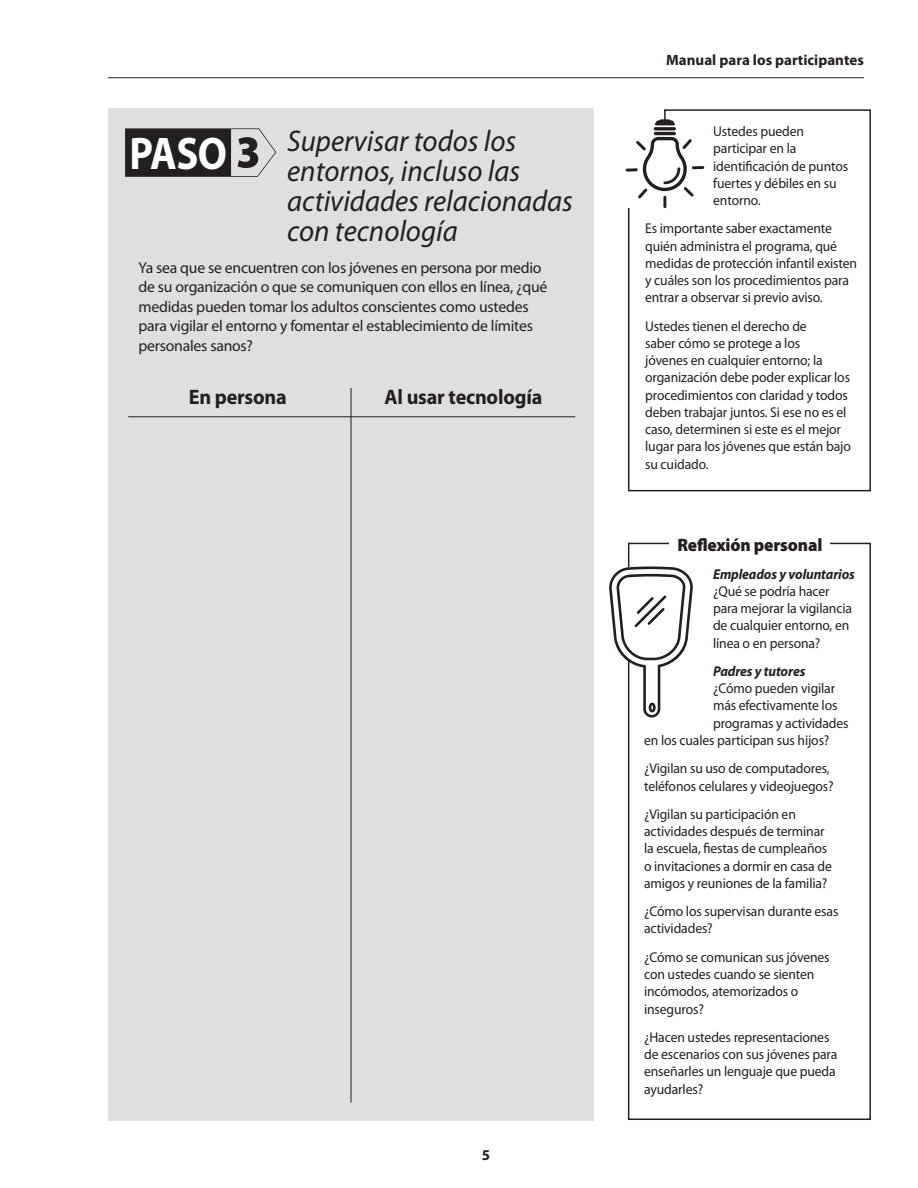
<style>
.page{position:relative;width:918px;height:1188px;background:#fff}
.page>*{position:absolute;margin:0;border:0;box-sizing:border-box;transform-origin:0 0}
.t1{font:700 45.9px "Myriad Pro";color:#fff;scale:.89 1}
.t2{font:italic 30px/30px "Myriad Pro";color:#241f1f;scale:.96 1}
.t3{font:700 21px "Myriad Pro";letter-spacing:-.01em;color:#241f1f;scale:.96 1}
.t4{font:900 18px "Myriad Pro";letter-spacing:-.01em;color:#241f1f;scale:.96 1}
.t5{font:15.75px/19.5px "Myriad Pro";letter-spacing:-.015em;color:#241f1f}
.t6{font:700 15px "Myriad Pro";color:#241f1f}
.t7{font:14.25px/17.2px "Myriad Pro";letter-spacing:-.01em;color:#241f1f;scale:.96 1}
.t8{font:italic 700 14.25px "Myriad Pro";letter-spacing:-.01em;color:#241f1f;scale:.96 1}
</style>
<div class="page">
<hr style="left:108px;top:77px;width:756px;height:1px;background:#241f1f">
<div style="left:108px;top:108px;width:486px;height:1012px;background:#e0dfdf"></div>
<div style="left:628px;top:109px;width:243px;height:382px;border:2px solid #241f1f"></div>
<div style="left:627px;top:108px;width:37px;height:100px;background:#fff"></div>
<hr style="left:654px;top:132px;width:22px;height:3px;background:#241f1f;border-radius:2px">
<hr style="left:654px;top:127px;width:22px;height:3px;background:#241f1f;border-radius:2px">
<svg style="left:626px;top:137px;width:78px;height:71px"></svg>
<svg style="left:655px;top:110px;width:20px;height:15px"></svg>
<div style="left:628px;top:543px;width:243px;height:577px;border:2px solid #241f1f"></div>
<div style="left:670px;top:535px;width:160px;height:18px;background:#fff"></div>
<svg style="left:609px;top:566px;width:84px;height:152px"></svg>
<svg style="left:125px;top:128px;width:151px;height:49px"></svg>
<hr style="left:351px;top:388px;width:1px;height:715px;background:#241f1f">
<hr style="left:128px;top:416px;width:447px;height:1px;background:#241f1f">
<h1 class="t1" style="left:130px;top:123px;width:111px">PASO</h1>
<h2 class="t2" style="left:287px;top:125px;width:299px">Supervisar todos los entornos, incluso las actividades relacionadas con tecnología</h2>
<p class="t5" style="left:139px;top:258px;width:410px">Ya sea que se encuentren con los jóvenes en persona por medio de su organización o que se comuniquen con ellos en línea, ¿qué medidas pueden tomar los adultos conscientes como ustedes para vigilar el entorno y fomentar el establecimiento de límites personales sanos?</p>
<h3 class="t3" style="left:189px;top:385px;width:104px">En persona</h3>
<h3 class="t3" style="left:385px;top:385px;width:166px">Al usar tecnología</h3>
<p class="t6" style="left:482px;top:1146px;width:10px">5</p>
<p class="t6" style="left:666px;top:52px;width:199px">Manual para los participantes</p>
<p class="t7" style="left:713px;top:123px;width:142px">Ustedes pueden participar en la identificación de puntos fuertes y débiles en su entorno.</p>
<p class="t7" style="left:645px;top:220px;width:222px">Es importante saber exactamente quién administra el programa, qué medidas de protección infantil existen y cuáles son los procedimientos para entrar a observar si previo aviso.</p>
<p class="t7" style="left:645px;top:318px;width:216px">Ustedes tienen el derecho de<br>saber cómo se protege a los<br>jóvenes en cualquier entorno; la organización debe poder explicar los procedimientos con claridad y todos deben trabajar juntos. Si ese no es el caso, determinen si este es el mejor lugar para los jóvenes que están bajo su cuidado.</p>
<p class="t4" style="left:677px;top:533px;width:153px">Reflexión personal</p>
<p class="t8" style="left:713px;top:565px;width:149px">Empleados y voluntarios</p>
<p class="t7" style="left:713px;top:583px;width:146px">¿Qué se podría hacer para mejorar la vigilancia de cualquier entorno, en línea o en persona?</p>
<p class="t8" style="left:713px;top:662px;width:98px">Padres y tutores</p>
<p class="t7" style="left:713px;top:680px;width:129px">¿Cómo pueden vigilar</p>
<p class="t7" style="left:713px;top:697px;width:131px">más efectivamente los</p>
<p class="t7" style="left:713px;top:715px;width:143px">programas y actividades</p>
<p class="t7" style="left:644px;top:732px;width:195px">en los cuales participan sus hijos?</p>
<p class="t7" style="left:644px;top:760px;width:199px">¿Vigilan su uso de computadores, teléfonos celulares y videojuegos?</p>
<p class="t7" style="left:644px;top:806px;width:197px">¿Vigilan su participación en actividades después de terminar la escuela, fiestas de cumpleaños o invitaciones a dormir en casa de amigos y reuniones de la familia?</p>
<p class="t7" style="left:644px;top:903px;width:204px">¿Cómo los supervisan durante esas actividades?</p>
<p class="t7" style="left:644px;top:949px;width:195px">¿Cómo se comunican sus jóvenes con ustedes cuando se sienten incómodos, atemorizados o inseguros?</p>
<p class="t7" style="left:644px;top:1029px;width:203px">¿Hacen ustedes representaciones de escenarios con sus jóvenes para enseñarles un lenguaje que pueda ayudarles?</p>
</div>
